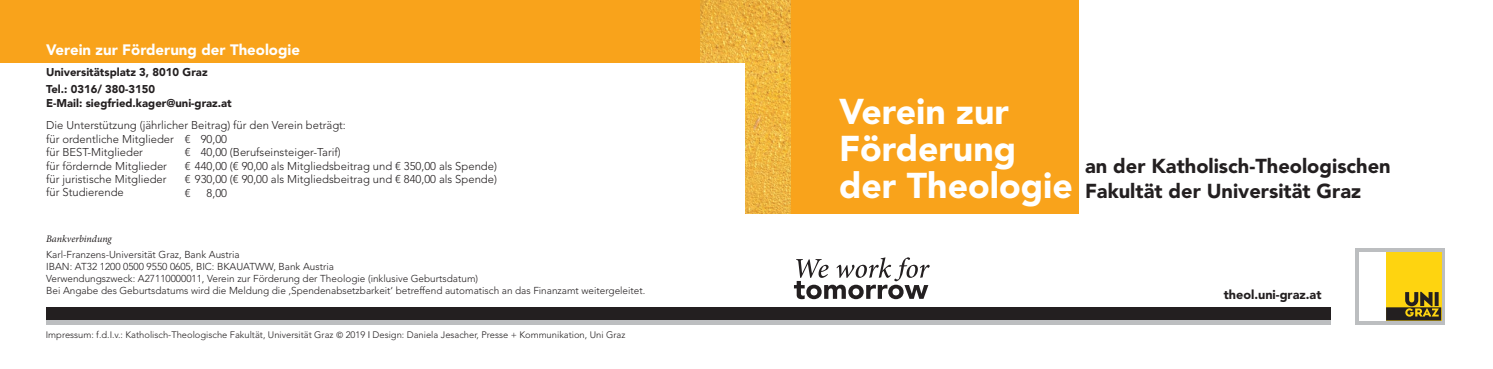
<style>
.page{position:relative;width:1493px;height:369px;background:#fff}
.page>*{position:absolute;margin:0;border:0;box-sizing:border-box;transform-origin:0 0}
.t1{font:900 35.5px/37.1px "Avenir LT Std";color:#fff}
.t2{font:900 20px/24px "Avenir LT Std";color:#231f20}
.t3{font:900 15px "Avenir LT Std";color:#fff}
.t4{font:900 12.62px "Avenir LT Std";color:#231f20}
.t5{font:300 11.25px/13.5px "Avenir LT Std";color:#231f20}
.t6{font:900 11.25px/17px "Avenir LT Std";color:#231f20}
.t7{font:300 10px/12px "Avenir LT Std";color:#231f20}
.t8{font:italic 10px "Minion Pro";color:#231f20}
.t9{font:300 9.38px "Avenir LT Std";color:#231f20}
.s1{font-family:"Franklin Gothic";font-weight:400}
</style>
<div class="page">
<div style="left:745px;top:0;width:334px;height:214px;background:#f9a31b"></div>
<div style="left:0;top:0;width:745px;height:62px;background:#f9a31b"></div>
<svg style="left:1355px;top:248px;width:89px;height:76px"></svg>
<div style="left:1386px;top:252px;width:55px;height:68px;background:#fed410"></div>
<svg style="left:1386px;top:292px;width:55px;height:28px"></svg>
<div style="left:1359px;top:252px;width:27px;height:68px;background:#fff"></div>
<div style="left:46px;top:307px;width:1285px;height:13px;background:#231f20"></div>
<hr style="left:46px;top:320px;width:1285px;height:4px;background:#bcbec0">
<svg style="left:794px;top:257px;width:135px;height:42px"></svg>
<img style="left:700px;top:0;width:45px;height:62px">
<img style="left:745px;top:0;width:45px;height:214px">
<h3 class="t3" style="left:46px;top:41px;width:255px">Verein zur Förderung der Theologie</h3>
<p class="t6" style="left:46px;top:64px;width:163px">Universitätsplatz 3, 8010 Graz<br>Tel.: 0316/ 380-3150</p>
<p class="t6" style="left:46px;top:94px;width:187px">E-Mail: siegfried.kager@uni-graz.at</p>
<p class="t5" style="left:46px;top:118px;width:301px">Die Unterstützung (jährlicher Beitrag) für den Verein beträgt: für ordentliche Mitglieder € 90,00<br>für BEST-Mitglieder</p>
<p class="t5" style="left:185px;top:145px;width:157px">€ 40,00 (Berufseinsteiger-Tarif)</p>
<p class="t5" style="left:46px;top:159px;width:122px">für fördernde Mitglieder</p>
<p class="t5" style="left:185px;top:159px;width:313px">€ 440,00 (€ 90,00 als Mitgliedsbeitrag und € 350,00 als Spende)</p>
<p class="t5" style="left:46px;top:172px;width:122px">für juristische Mitglieder</p>
<p class="t5" style="left:185px;top:172px;width:313px">€ 930,00 (€ 90,00 als Mitgliedsbeitrag und € 840,00 als Spende)</p>
<p class="t5" style="left:46px;top:186px;width:79px">für Studierende</p>
<p class="t5" style="left:185px;top:186px;width:7px">€</p>
<p class="t5" style="left:206px;top:186px;width:22px">8,00</p>
<p class="t8" style="left:46px;top:231px;width:67px">Bankverbindung</p>
<p class="t7" style="left:46px;top:249px;width:601px">Karl-Franzens-Universität Graz, Bank Austria<br>IBAN: AT32 1200 0500 9550 0605, BIC: BKAUATWW, Bank Austria<br>Verwendungszweck: A27110000011, Verein zur Förderung der Theologie (inklusive Geburtsdatum)<br>Bei Angabe des Geburtsdatums wird die Meldung die ‚Spendenabsetzbarkeit‘ betreffend automatisch an das Finanzamt weitergeleitet.</p>
<p class="t9" style="left:46px;top:329px;width:581px">Impressum: f.d.I.v.: Katholisch-Theologische Fakultät, Universität Graz <span class="s1">©</span> 2019 Design: Daniela Jesacher, Presse + Kommunikation, Uni Graz</p>
<h1 class="t1" style="left:839px;top:92px;width:235px">Verein zur<br>Förderung der Theologie</h1>
<h2 class="t2" style="left:1085px;top:154px;width:307px">an der Katholisch-Theologischen<br>Fakultät der Universität Graz</h2>
<p class="t4" style="left:1223px;top:287px;width:99px">theol.uni-graz.at</p>
</div>
